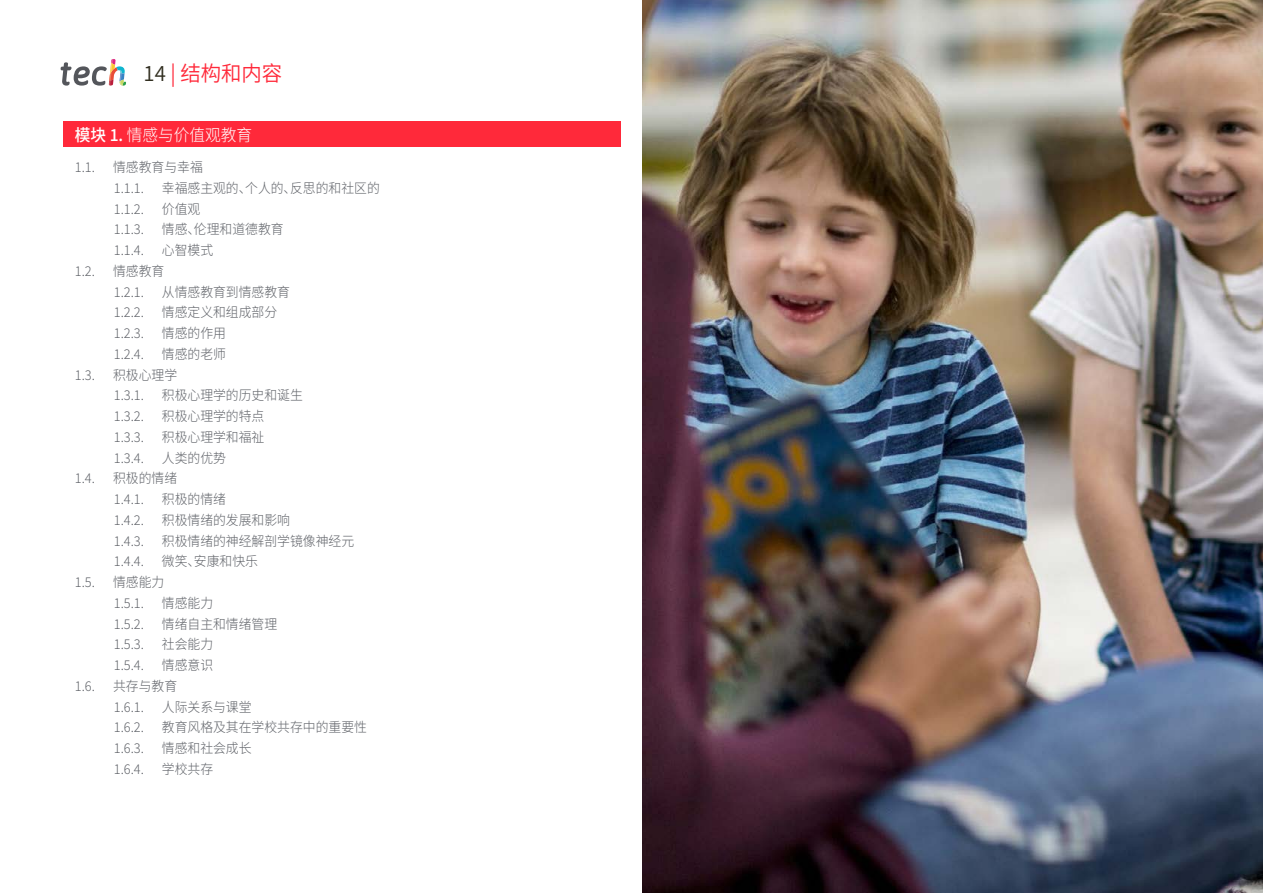
<style>
.page{position:relative;width:1263px;height:893px;background:#fff}
.page>*{position:absolute;margin:0;border:0;box-sizing:border-box;transform-origin:0 0}
.t1{font:21px "Source Han Sans CN";color:#ff293a}
.t2{font:300 16.5px "Source Han Sans CN";color:#fff;scale:.95 1}
.t3{font:300 13.5px/20.7px "Source Han Sans CN";color:#61646a;scale:.95 1}
.s1{color:#312e20}
.s2{font-weight:500}
</style>
<div class="page">
<svg style="left:61px;top:59px;width:65px;height:27px"></svg>
<div style="left:64px;top:121px;width:557px;height:26px;background:#ff293a"></div>
<img style="left:642px;top:0;width:621px;height:893px">
<h1 class="t1" style="left:144px;top:61px;width:140px"><span class="s1">14</span> | 结构和内容</h1>
<p class="t2" style="left:75px;top:125px;width:188px"><span class="s2">模块 1.</span> 情感与价值观教育</p>
<p class="t3" style="left:75px;top:157px;width:23px">1.1.</p>
<p class="t3" style="left:113px;top:157px;width:96px">情感教育与幸福<br>1.1.1.</p>
<p class="t3" style="left:162px;top:178px;width:231px">幸福感主观的、个人的、反思的和社区的</p>
<p class="t3" style="left:114px;top:199px;width:33px">1.1.2.</p>
<p class="t3" style="left:162px;top:199px;width:42px">价值观</p>
<p class="t3" style="left:114px;top:219px;width:33px">1.1.3.</p>
<p class="t3" style="left:162px;top:219px;width:130px">情感、伦理和道德教育</p>
<p class="t3" style="left:114px;top:240px;width:33px">1.1.4.</p>
<p class="t3" style="left:162px;top:240px;width:55px">心智模式</p>
<p class="t3" style="left:75px;top:261px;width:23px">1.2.</p>
<p class="t3" style="left:113px;top:261px;width:55px">情感教育<br>1.2.1.</p>
<p class="t3" style="left:162px;top:282px;width:136px">从情感教育到情感教育</p>
<p class="t3" style="left:114px;top:302px;width:33px">1.2.2.</p>
<p class="t3" style="left:162px;top:302px;width:123px">情感定义和组成部分</p>
<p class="t3" style="left:114px;top:323px;width:33px">1.2.3.</p>
<p class="t3" style="left:162px;top:323px;width:69px">情感的作用</p>
<p class="t3" style="left:114px;top:344px;width:33px">1.2.4.</p>
<p class="t3" style="left:162px;top:344px;width:69px">情感的老师</p>
<p class="t3" style="left:75px;top:365px;width:23px">1.3.</p>
<p class="t3" style="left:113px;top:365px;width:69px">积极心理学<br>1.3.1.</p>
<p class="t3" style="left:162px;top:385px;width:150px">积极心理学的历史和诞生</p>
<p class="t3" style="left:114px;top:406px;width:33px">1.3.2.</p>
<p class="t3" style="left:162px;top:406px;width:109px">积极心理学的特点</p>
<p class="t3" style="left:114px;top:427px;width:33px">1.3.3.</p>
<p class="t3" style="left:162px;top:427px;width:109px">积极心理学和福祉</p>
<p class="t3" style="left:114px;top:448px;width:33px">1.3.4.</p>
<p class="t3" style="left:162px;top:448px;width:69px">人类的优势</p>
<p class="t3" style="left:75px;top:468px;width:23px">1.4.</p>
<p class="t3" style="left:113px;top:468px;width:69px">积极的情绪<br>1.4.1.</p>
<p class="t3" style="left:162px;top:489px;width:69px">积极的情绪</p>
<p class="t3" style="left:114px;top:510px;width:33px">1.4.2.</p>
<p class="t3" style="left:162px;top:510px;width:136px">积极情绪的发展和影响</p>
<p class="t3" style="left:114px;top:531px;width:33px">1.4.3.</p>
<p class="t3" style="left:162px;top:531px;width:204px">积极情绪的神经解剖学镜像神经元</p>
<p class="t3" style="left:114px;top:551px;width:33px">1.4.4.</p>
<p class="t3" style="left:162px;top:551px;width:103px">微笑、安康和快乐</p>
<p class="t3" style="left:75px;top:572px;width:23px">1.5.</p>
<p class="t3" style="left:113px;top:572px;width:55px">情感能力<br>1.5.1.</p>
<p class="t3" style="left:162px;top:593px;width:55px">情感能力</p>
<p class="t3" style="left:114px;top:614px;width:33px">1.5.2.</p>
<p class="t3" style="left:162px;top:614px;width:123px">情绪自主和情绪管理</p>
<p class="t3" style="left:114px;top:634px;width:33px">1.5.3.</p>
<p class="t3" style="left:162px;top:634px;width:55px">社会能力</p>
<p class="t3" style="left:114px;top:655px;width:33px">1.5.4.</p>
<p class="t3" style="left:162px;top:655px;width:55px">情感意识</p>
<p class="t3" style="left:75px;top:676px;width:23px">1.6.</p>
<p class="t3" style="left:113px;top:676px;width:69px">共存与教育<br>1.6.1.</p>
<p class="t3" style="left:162px;top:697px;width:96px">人际关系与课堂</p>
<p class="t3" style="left:114px;top:717px;width:33px">1.6.2.</p>
<p class="t3" style="left:162px;top:717px;width:218px">教育风格及其在学校共存中的重要性</p>
<p class="t3" style="left:114px;top:738px;width:33px">1.6.3.</p>
<p class="t3" style="left:162px;top:738px;width:96px">情感和社会成长</p>
<p class="t3" style="left:114px;top:759px;width:33px">1.6.4.</p>
<p class="t3" style="left:162px;top:759px;width:55px">学校共存</p>
</div>
